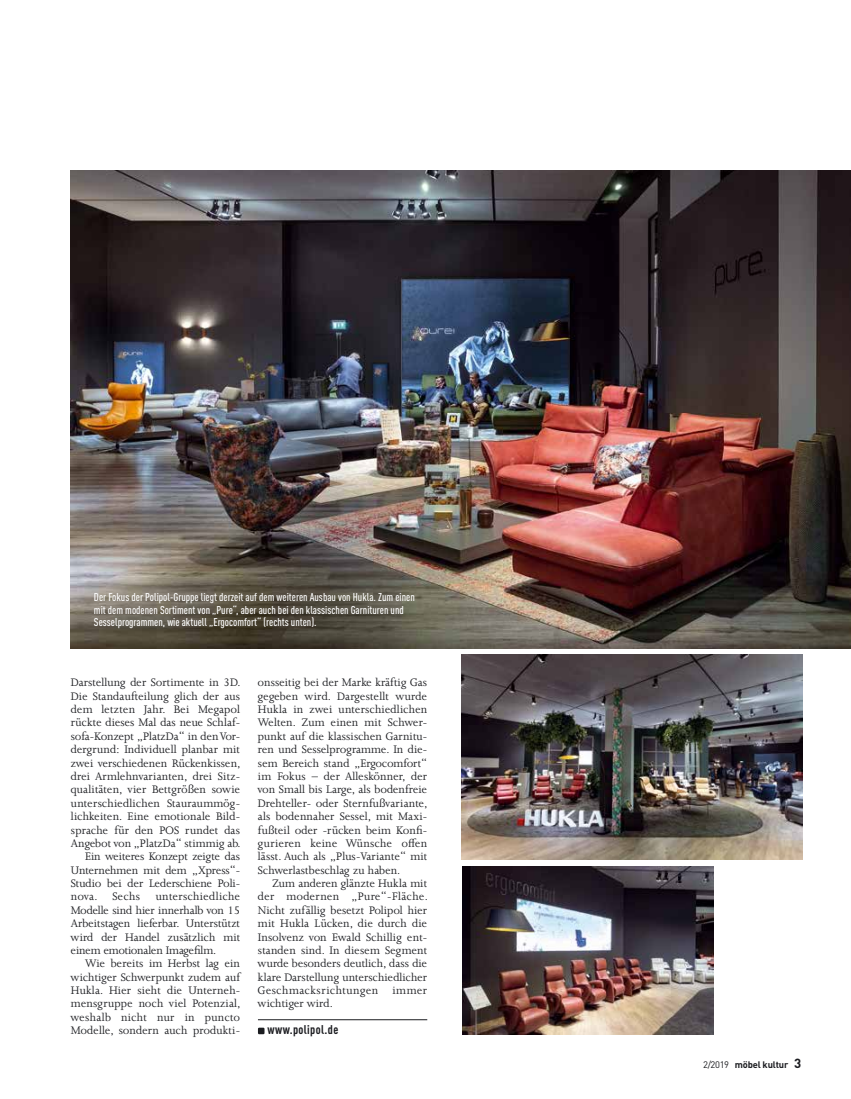
<style>
.page{position:relative;width:851px;height:1099px;background:#fff}
.page>*{position:absolute;margin:0;border:0;box-sizing:border-box;transform-origin:0 0}
.t1{font:12.5px/13.4px "Joanna MT Pro";color:#1b1c20;text-align:justify}
.t2{font:12.5px "Joanna MT Pro";letter-spacing:.02em;color:#1b1c20}
.t3{font:700 condensed 12.5px "DIN Pro";letter-spacing:.03em;color:#1b1c20}
.t4{font:500 condensed 11.25px/12.5px "DIN Pro";color:#fff}
.t5{font:700 9.38px "DIN Pro";letter-spacing:-.02em;color:#1b1c20}
.s1{font-weight:400}
.s2{font-size:13.12px}
</style>
<div class="page">
<hr style="left:258px;top:1019px;width:169px;height:1px;background:#1b1c20">
<div style="left:258px;top:1027px;width:6px;height:7px;background:#1b1c20"></div>
<img style="left:461px;top:654px;width:341px;height:205px">
<img style="left:462px;top:866px;width:251px;height:168px">
<img style="left:71px;top:170px;width:779px;height:478px">
<p class="t4" style="left:94px;top:590px;width:322px">Der Fokus der Polipol-Gruppe liegt derzeit auf dem weiteren Ausbau von Hukla. Zum einen mit dem modenen Sortiment von „Pure“, aber auch bei den klassischen Garnituren und<br>Sesselprogrammen, wie aktuell „Ergocomfort“ (rechts unten).</p>
<p class="t1" style="left:71px;top:675px;width:171px">Darstellung der Sortimente in 3D.</p>
<p class="t1" style="left:71px;top:689px;width:171px">Die Standaufteilung glich der aus</p>
<p class="t1" style="left:71px;top:702px;width:171px">dem letzten Jahr. Bei Megapol</p>
<p class="t1" style="left:71px;top:715px;width:171px">rückte dieses Mal das neue Schlaf-</p>
<p class="t1" style="left:71px;top:729px;width:171px">sofa-Konzept „PlatzDa“ in den Vor-</p>
<p class="t1" style="left:71px;top:742px;width:171px">dergrund: Individuell planbar mit</p>
<p class="t1" style="left:71px;top:756px;width:171px">zwei verschiedenen Rückenkissen,</p>
<p class="t1" style="left:71px;top:769px;width:171px">drei Armlehnvarianten, drei Sitz-</p>
<p class="t1" style="left:71px;top:782px;width:171px">qualitäten, vier Bettgrößen sowie</p>
<p class="t1" style="left:71px;top:796px;width:171px">unterschiedlichen Stauraummög-</p>
<p class="t1" style="left:71px;top:809px;width:171px">lichkeiten. Eine emotionale Bild-</p>
<p class="t1" style="left:71px;top:822px;width:171px">sprache für den POS rundet das</p>
<p class="t1" style="left:71px;top:836px;width:171px">Angebot von „PlatzDa“ stimmig ab.</p>
<p class="t1" style="left:85px;top:849px;width:156px">Ein weiteres Konzept zeigte das</p>
<p class="t1" style="left:71px;top:863px;width:171px">Unternehmen mit dem „Xpress“-</p>
<p class="t1" style="left:71px;top:876px;width:171px">Studio bei der Lederschiene Poli-</p>
<p class="t2" style="left:71px;top:889px;width:171px">nova. Sechs unterschiedliche</p>
<p class="t1" style="left:71px;top:903px;width:171px">Modelle sind hier innerhalb von 15</p>
<p class="t1" style="left:71px;top:916px;width:171px">Arbeitstagen lieferbar. Unterstützt</p>
<p class="t1" style="left:71px;top:929px;width:171px">wird der Handel zusätzlich mit</p>
<p class="t1" style="left:71px;top:943px;width:147px">einem emotionalen Imagefilm.</p>
<p class="t1" style="left:85px;top:956px;width:156px">Wie bereits im Herbst lag ein</p>
<p class="t1" style="left:71px;top:970px;width:171px">wichtiger Schwerpunkt zudem auf</p>
<p class="t1" style="left:71px;top:983px;width:171px">Hukla. Hier sieht die Unterneh-</p>
<p class="t1" style="left:71px;top:996px;width:171px">mensgruppe noch viel Potenzial,</p>
<p class="t2" style="left:71px;top:1009px;width:171px">weshalb nicht nur in puncto</p>
<p class="t1" style="left:71px;top:1023px;width:171px">Modelle, sondern auch produkti-</p>
<p class="t1" style="left:258px;top:675px;width:171px">onsseitig bei der Marke kräftig Gas gegeben wird. Dargestellt wurde Hukla in zwei unterschiedlichen Welten. Zum einen mit Schwer&shy;punkt auf die klassischen Garnitu&shy;ren und Sesselprogramme. In die&shy;sem Bereich stand „Ergocomfort“ im Fokus – der Alleskönner, der von Small bis Large, als bodenfreie Drehteller- oder Sternfußvariante, als bodennaher Sessel, mit Maxi&shy;fußteil oder -rücken beim Konfi&shy;gurieren keine Wünsche offen lässt. Auch als „Plus-Variante“ mit Schwerlastbeschlag zu haben.</p>
<p class="t1" style="left:258px;top:876px;width:171px;text-indent:14px">Zum anderen glänzte Hukla mit der modernen „Pure“-Fläche.<br>Nicht zufällig besetzt Polipol hier mit Hukla Lücken, die durch die Insolvenz von Ewald Schillig ent&shy;standen sind. In diesem Segment wurde besonders deutlich, dass die klare Darstellung unterschiedlicher Geschmacksrichtungen immer wichtiger wird.</p>
<p class="t3" style="left:267px;top:1020px;width:72px">www.polipol.de</p>
<p class="t5" style="left:703px;top:1056px;width:100px"><span class="s1">2/2019</span> möbel kultur <span class="s2">3</span></p>
</div>
